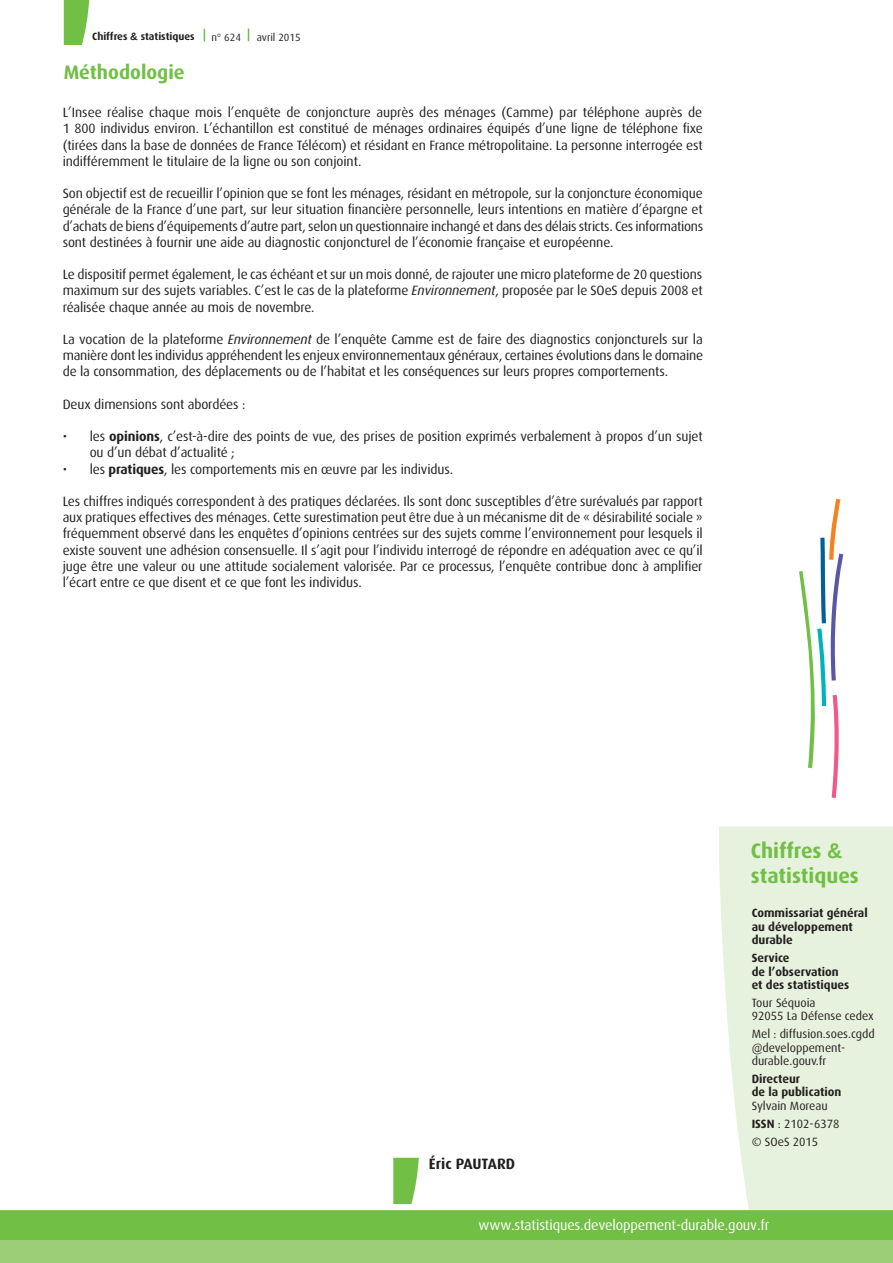
<style>
.page{position:relative;width:893px;height:1263px;background:#fff}
.page>*{position:absolute;margin:0;border:0;box-sizing:border-box;transform-origin:0 0}
.t1{font:700 21px/25.2px "Dax OT";color:#71bf44}
.t2{font:700 19.5px "Dax OT";color:#71bf44}
.t3{font:700 15px "Dax OT";color:#231f20}
.t4{font:14.25px "Dax OT";letter-spacing:-.01em;color:#fff}
.t5{font:13.5px/16.2px "Dax OT";letter-spacing:-.01em;color:#231f20;text-align:justify}
.t6{font:12px/13.5px "Dax OT";color:#231f20}
.t7{font:700 12px/13.5px "Dax OT";color:#231f20}
.t8{font:700 10.5px "Dax OT";color:#231f20}
.t9{font:10.5px "Dax OT";color:#231f20}
.s1{font-family:"Liberation Sans"}
.s2{font-style:italic}
.s3{font-weight:700}
</style>
<div class="page">
<div style="left:719px;top:826px;width:174px;height:384px;background:#e7f2de"></div>
<svg style="left:0;top:1210px;width:893px;height:53px;background:#83c55a"></svg>
<svg style="left:204px;top:29px;width:1px;height:13px"></svg>
<svg style="left:248px;top:28px;width:1px;height:13px"></svg>
<svg style="left:64px;top:0;width:26px;height:45px"></svg>
<svg style="left:799px;top:499px;width:44px;height:299px"></svg>
<svg style="left:393px;top:1158px;width:26px;height:46px"></svg>
<p class="t8" style="left:92px;top:31px;width:104px">Chiffres <span class="s1">&amp;</span> statistiques</p>
<p class="t9" style="left:211px;top:31px;width:31px">n° 624</p>
<p class="t9" style="left:257px;top:31px;width:45px">avril 2015</p>
<h2 class="t2" style="left:64px;top:61px;width:122px">Méthodologie</h2>
<p class="t5" style="left:63px;top:104px;width:642px">L’Insee réalise chaque mois l’enquête de conjoncture auprès des ménages (Camme) par téléphone auprès de 1 800 individus environ. L’échantillon est constitué de ménages ordinaires équipés d’une ligne de téléphone fixe (tirées dans la base de données de France Télécom) et résidant en France métropolitaine. La personne interrogée est indifféremment le titulaire de la ligne ou son conjoint.</p>
<p class="t5" style="left:63px;top:185px;width:642px">Son objectif est de recueillir l’opinion que se font les ménages, résidant en métropole, sur la conjoncture économique générale de la France d’une part, sur leur situation financière personnelle, leurs intentions en matière d’épargne et d’achats de biens d’équipements d’autre part, selon un questionnaire inchangé et dans des délais stricts. Ces informations sont destinées à fournir une aide au diagnostic conjoncturel de l’économie française et européenne.</p>
<p class="t5" style="left:63px;top:266px;width:641px">Le dispositif permet également, le cas échéant et sur un mois donné, de rajouter une micro plateforme de 20 questions maximum sur des sujets variables. C’est le cas de la plateforme <span class="s2">Environnement</span>, proposée par le SOeS depuis 2008 et réalisée chaque année au mois de novembre.</p>
<p class="t5" style="left:63px;top:331px;width:642px">La vocation de la plateforme <span class="s2">Environnement</span> de l’enquête Camme est de faire des diagnostics conjoncturels sur la manière dont les individus appréhendent les enjeux environnementaux généraux, certaines évolutions dans le domaine de la consommation, des déplacements ou de l’habitat et les conséquences sur leurs propres comportements.</p>
<p class="t5" style="left:63px;top:396px;width:184px">Deux dimensions sont abordées :</p>
<p class="t5" style="left:90px;top:428px;width:614px;text-indent:-27px">• les <span class="s3">opinions</span>, c’est-à-dire des points de vue, des prises de position exprimés verbalement à propos d’un sujet ou d’un débat d’actualité ;</p>
<p class="t5" style="left:63px;top:461px;width:392px">• les <span class="s3">pratiques</span>, les comportements mis en œuvre par les individus.</p>
<p class="t5" style="left:63px;top:493px;width:642px">Les chiffres indiqués correspondent à des pratiques déclarées. Ils sont donc susceptibles d’être surévalués par rapport aux pratiques effectives des ménages. Cette surestimation peut être due à un mécanisme dit de « désirabilité sociale » fréquemment observé dans les enquêtes d’opinions centrées sur des sujets comme l’environnement pour lesquels il existe souvent une adhésion consensuelle. Il s’agit pour l’individu interrogé de répondre en adéquation avec ce qu’il juge être une valeur ou une attitude socialement valorisée. Par ce processus, l’enquête contribue donc à amplifier l’écart entre ce que disent et ce que font les individus.</p>
<p class="t3" style="left:429px;top:1155px;width:86px">Éric PAUTARD</p>
<h1 class="t1" style="left:751px;top:838px;width:110px">Chiffres <span class="s1">&amp; </span>statistiques</h1>
<p class="t7" style="left:752px;top:906px;width:117px">Commissariat général au développement durable</p>
<p class="t7" style="left:752px;top:951px;width:99px">Service<br>de l’observation et des statistiques</p>
<p class="t6" style="left:752px;top:996px;width:124px">Tour Séquoia<br>92055 La Défense cedex</p>
<p class="t6" style="left:752px;top:1027px;width:125px">Mel : diffusion.soes.cgdd @developpement&shy;durable.gouv.fr</p>
<p class="t7" style="left:752px;top:1072px;width:91px">Directeur<br>de la publication</p>
<p class="t6" style="left:752px;top:1097px;width:89px;line-height:18.1px">Sylvain Moreau<br><span class="s3">ISSN</span> : 2102-6378 © SOeS 2015</p>
<p class="t4" style="left:479px;top:1217px;width:292px">www.statistiques.developpement-durable.gouv.fr</p>
</div>
